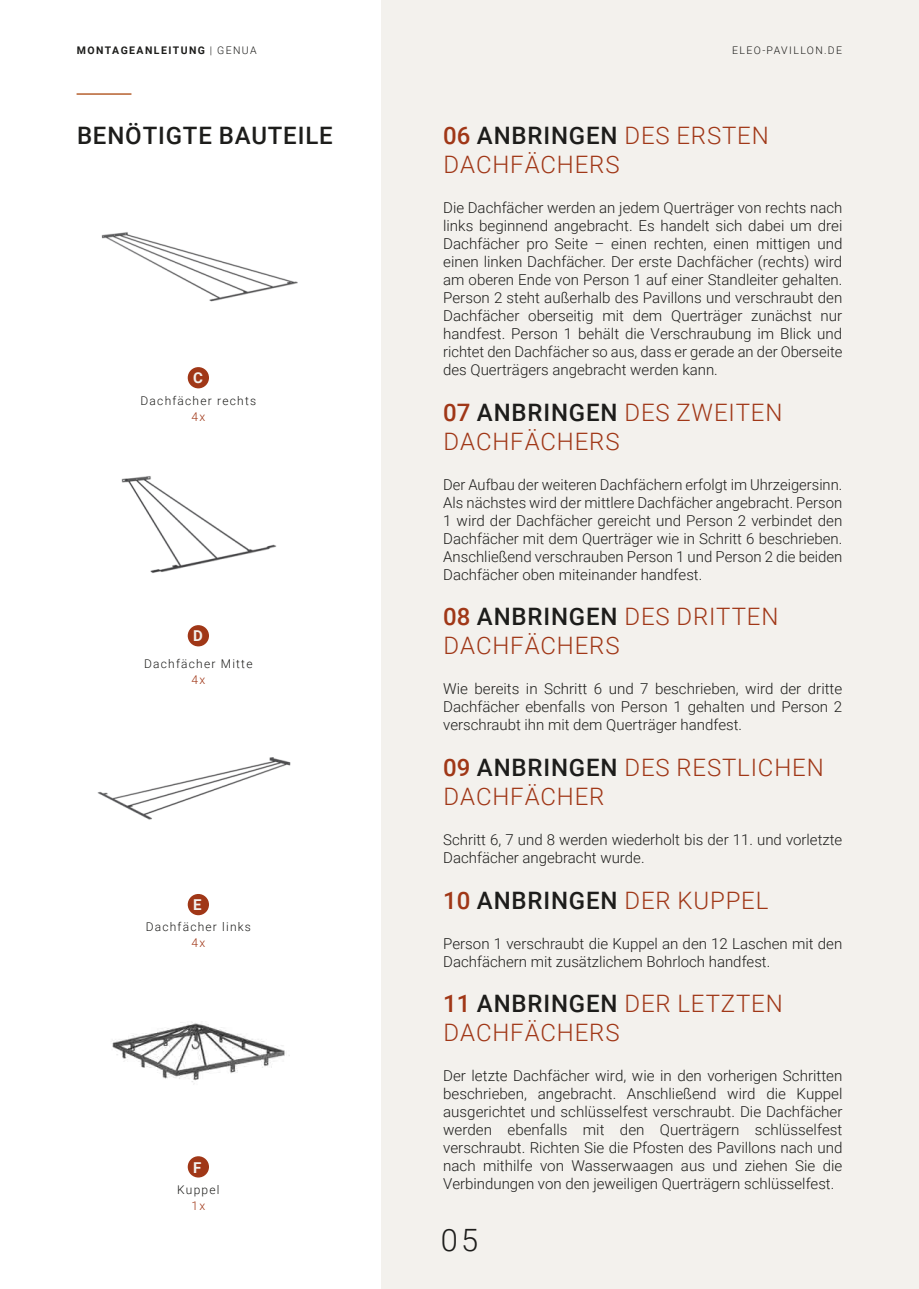
<style>
.page{position:relative;width:919px;height:1289px;background:#fff}
.page>*{position:absolute;margin:0;border:0;box-sizing:border-box;transform-origin:0 0}
.t1{font:300 30.75px "Roboto";color:#1d1d1b}
.t2{font:300 24px/28.8px "Roboto";letter-spacing:.035em;color:#a03717}
.t3{font:500 24px "Roboto";letter-spacing:.035em;color:#1d1d1b}
.Body_Text___V2{font:300 15px/18px "Roboto";color:#1d1d1b;text-align:justify}
.Body_Text___V2_With{font:700 15px "Roboto";color:#f3f1ed}
.t4{font:300 12px "Roboto";letter-spacing:.1em;color:#1d1d1b}
.t5{font:300 12px "Roboto";letter-spacing:.1em;color:#a03717}
.t6{font:700 10.5px "Roboto";letter-spacing:.135em;color:#1d1d1b}
.t7{font:300 10.5px "Roboto";letter-spacing:.135em;color:#1d1d1b}
.s1{font-weight:300}
.s2{font-weight:500}
.s3{font-weight:500;color:#1d1d1b}
.s4{color:#a03717}
.s5{font-weight:300;color:#a03717}
</style>
<div class="page">
<div style="left:381px;top:0;width:537px;height:1288px;background:#f3f1ed"></div>
<hr style="left:77px;top:93px;width:54px;height:2px;background:#b6602f">
<img style="left:121px;top:476px;width:156px;height:97px">
<div style="left:188px;top:625px;width:21px;height:21px;background:#a03717;border-radius:50%"></div>
<img style="left:97px;top:757px;width:194px;height:63px">
<div style="left:188px;top:894px;width:21px;height:21px;background:#a03717;border-radius:50%"></div>
<img style="left:112px;top:1021px;width:178px;height:64px">
<div style="left:188px;top:1156px;width:21px;height:21px;background:#a03717;border-radius:50%"></div>
<img style="left:101px;top:232px;width:197px;height:70px">
<div style="left:188px;top:367px;width:21px;height:21px;background:#a03717;border-radius:50%"></div>
<p class="t6" style="left:77px;top:43px;width:181px">MONTAGEANLEITUNG <span class="s1">| GENUA</span></p>
<p class="t7" style="left:732px;top:43px;width:111px">ELEO-PAVILLON.DE</p>
<p class="t3" style="left:77px;top:119px;width:257px">BENÖTIGTE BAUTEILE</p>
<p class="Body_Text___V2_With" style="left:193px;top:367px;width:11px">C</p>
<p class="t4" style="left:140px;top:392px;width:117px">Dachfächer rechts</p>
<p class="t5" style="left:191px;top:408px;width:15px">4x</p>
<p class="Body_Text___V2_With" style="left:193px;top:625px;width:11px">D</p>
<p class="t4" style="left:144px;top:655px;width:110px">Dachfächer Mitte</p>
<p class="t5" style="left:191px;top:671px;width:15px">4x</p>
<p class="Body_Text___V2_With" style="left:193px;top:894px;width:10px">E</p>
<p class="t4" style="left:146px;top:918px;width:107px">Dachfächer links</p>
<p class="t5" style="left:191px;top:934px;width:15px">4x</p>
<p class="Body_Text___V2_With" style="left:193px;top:1156px;width:10px">F</p>
<p class="t4" style="left:177px;top:1180px;width:44px">Kuppel</p>
<p class="t5" style="left:191px;top:1197px;width:15px">1x</p>
<p class="t2" style="left:443px;top:120px;width:327px"><span class="s2">06</span> <span class="s3">ANBRINGEN</span> DES ERSTEN<br>DACHFÄCHERS</p>
<p class="Body_Text___V2" style="left:443px;top:198px;width:400px">Die Dachfächer werden an jedem Querträger von rechts nach links beginnend angebracht. Es handelt sich dabei um drei Dachfächer pro Seite – einen rechten, einen mittigen und einen linken Dachfächer. Der erste Dachfächer (rechts) wird am oberen Ende von Person 1 auf einer Standleiter gehalten.<br>Person 2 steht außerhalb des Pavillons und verschraubt den Dachfächer oberseitig mit dem Querträger zunächst nur handfest. Person 1 behält die Verschraubung im Blick und richtet den Dachfächer so aus, dass er gerade an der Oberseite des Querträgers angebracht werden kann.</p>
<p class="t2" style="left:443px;top:397px;width:341px"><span class="s2">07</span> <span class="s3">ANBRINGEN</span> DES ZWEITEN<br>DACHFÄCHERS</p>
<p class="Body_Text___V2" style="left:443px;top:475px;width:401px">Der Aufbau der weiteren Dachfächern erfolgt im Uhrzeigersinn.<br>Als nächstes wird der mittlere Dachfächer angebracht. Person 1 wird der Dachfächer gereicht und Person 2 verbindet den Dachfächer mit dem Querträger wie in Schritt 6 beschrieben.<br>Anschließend verschrauben Person 1 und Person 2 die beiden Dachfächer oben miteinander handfest.</p>
<p class="t2" style="left:443px;top:601px;width:337px"><span class="s2">08</span> <span class="s3">ANBRINGEN</span> DES DRITTEN<br>DACHFÄCHERS</p>
<p class="Body_Text___V2" style="left:443px;top:679px;width:400px">Wie bereits in Schritt 6 und 7 beschrieben, wird der dritte Dachfächer ebenfalls von Person 1 gehalten und Person 2 verschraubt ihn mit dem Querträger handfest.</p>
<p class="t2" style="left:443px;top:752px;width:382px"><span class="s2">09</span> <span class="s3">ANBRINGEN</span> DES RESTLICHEN<br>DACHFÄCHER</p>
<p class="Body_Text___V2" style="left:443px;top:830px;width:400px">Schritt 6, 7 und 8 werden wiederholt bis der 11. und vorletzte<br>Dachfächer angebracht wurde.</p>
<p class="t3" style="left:443px;top:883px;width:327px"><span class="s4">10</span> ANBRINGEN <span class="s5">DER KUPPEL</span></p>
<p class="Body_Text___V2" style="left:443px;top:933px;width:400px">Person 1 verschraubt die Kuppel an den 12 Laschen mit den<br>Dachfächern mit zusätzlichem Bohrloch handfest.</p>
<p class="t2" style="left:443px;top:988px;width:341px"><span class="s2">11</span> <span class="s3">ANBRINGEN</span> DER LETZTEN<br>DACHFÄCHERS</p>
<p class="Body_Text___V2" style="left:443px;top:1066px;width:401px">Der letzte Dachfächer wird, wie in den vorherigen Schritten beschrieben, angebracht. Anschließend wird die Kuppel ausgerichtet und schlüsselfest verschraubt. Die Dachfächer werden ebenfalls mit den Querträgern schlüsselfest verschraubt. Richten Sie die Pfosten des Pavillons nach und nach mithilfe von Wasserwaagen aus und ziehen Sie die Verbindungen von den jeweiligen Querträgern schlüsselfest.</p>
<p class="t1" style="left:441px;top:1217px;width:39px">05</p>
</div>
